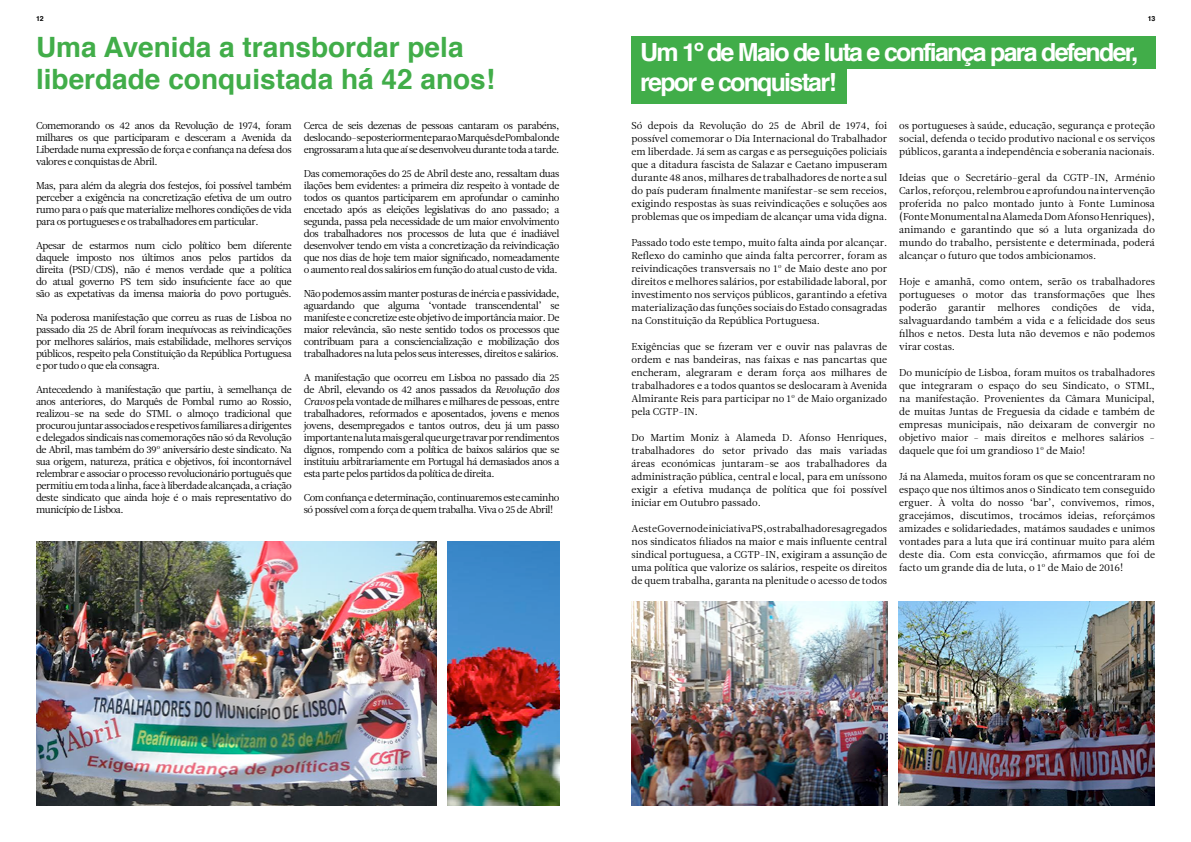
<style>
.page{position:relative;width:1191px;height:842px;background:#fff}
.page>*{position:absolute;margin:0;border:0;box-sizing:border-box;transform-origin:0 0}
.t1{font:700 28px/32px "Helvetica";color:#41ad49}
.t2{font:700 25px/30px "Helvetica";letter-spacing:-.07em;color:#fff}
.t3{font:10px/13px "Leitura News Roman 1";letter-spacing:-.04em;color:#000;text-align:justify}
.t4{font:700 7px "Helvetica";color:#000}
.s1{font-family:"Leitura News Italic 1"}
</style>
<div class="page">
<div style="left:631px;top:36px;width:524px;height:67px;background:#41ad49"></div>
<div style="left:847px;top:70px;width:344px;height:39px;background:#fff"></div>
<img style="left:36px;top:541px;width:401px;height:265px">
<img style="left:447px;top:541px;width:112px;height:265px">
<img style="left:631px;top:602px;width:256px;height:204px">
<img style="left:899px;top:602px;width:255px;height:204px">
<p class="t4" style="left:36px;top:13px;width:9px">12</p>
<p class="t4" style="left:1147px;top:13px;width:9px">13</p>
<h1 class="t1" style="left:36px;top:32px;width:461px">Uma Avenida a transbordar pela liberdade conquistada há 42 anos!</h1>
<h2 class="t2" style="left:640px;top:38px;width:499px">Um 1º de Maio de luta e confiança para defender, repor e conquistar!</h2>
<p class="t3" style="left:36px;top:120px;width:257px;line-height:12px">Comemorando os 42 anos da Revolução de 1974, foram milhares os que participaram e desceram a Avenida da Liberdade numa expressão de força e confiança na defesa dos valores e conquistas de Abril.</p>
<p class="t3" style="left:36px;top:180px;width:257px;line-height:12px">Mas, para além da alegria dos festejos, foi possível também perceber a exigência na concretização efetiva de um outro rumo para o país que materialize melhores condições de vida para os portugueses e os trabalhadores em particular.</p>
<p class="t3" style="left:36px;top:240px;width:257px;line-height:12px">Apesar de estarmos num ciclo político bem diferente daquele imposto nos últimos anos pelos partidos da direita (PSD/CDS), não é menos verdade que a política do atual governo PS tem sido insuficiente face ao que são as expetativas da imensa maioria do povo português.</p>
<p class="t3" style="left:36px;top:312px;width:257px;line-height:12px">Na poderosa manifestação que correu as ruas de Lisboa no passado dia 25 de Abril foram inequívocas as reivindicações por melhores salários, mais estabilidade, melhores serviços públicos, respeito pela Constituição da República Portuguesa e por tudo o que ela consagra.</p>
<p class="t3" style="left:36px;top:384px;width:257px;line-height:12px">Antecedendo à manifestação que partiu, à semelhança de anos anteriores, do Marquês de Pombal rumo ao Rossio, realizou-se na sede do STML o almoço tradicional que procurou juntar associados e respetivos familiares a dirigentes e delegados sindicais nas comemorações não só da Revolução de Abril, mas também do 39º aniversário deste sindicato. Na sua origem, natureza, prática e objetivos, foi incontornável relembrar e associar o processo revolucionário português que permitiu em toda a linha, face à liberdade alcançada, a criação deste sindicato que ainda hoje é o mais representativo do município de Lisboa.</p>
<p class="t3" style="left:304px;top:120px;width:257px;line-height:12px">Cerca de seis dezenas de pessoas cantaram os parabéns, deslocando-se posteriormente para o Marquês de Pombal onde engrossaram a luta que aí se desenvolveu durante toda a tarde.</p>
<p class="t3" style="left:304px;top:168px;width:257px;line-height:12px">Das comemorações do 25 de Abril deste ano, ressaltam duas ilações bem evidentes: a primeira diz respeito à vontade de todos os quantos participarem em aprofundar o caminho encetado após as eleições legislativas do ano passado; a segunda, passa pela necessidade de um maior envolvimento dos trabalhadores nos processos de luta que é inadiável desenvolver tendo em vista a concretização da reivindicação que nos dias de hoje tem maior significado, nomeadamente o aumento real dos salários em função do atual custo de vida.</p>
<p class="t3" style="left:304px;top:288px;width:257px;line-height:12px">Não podemos assim manter posturas de inércia e passividade, aguardando que alguma ‘vontade transcendental’ se manifeste e concretize este objetivo de importância maior. De maior relevância, são neste sentido todos os processos que contribuam para a consciencialização e mobilização dos trabalhadores na luta pelos seus interesses, direitos e salários.</p>
<p class="t3" style="left:304px;top:372px;width:257px;line-height:12px">A manifestação que ocorreu em Lisboa no passado dia 25 de Abril, elevando os 42 anos passados da <span class="s1">Revolução dos Cravos</span> pela vontade de milhares e milhares de pessoas, entre trabalhadores, reformados e aposentados, jovens e menos jovens, desempregados e tantos outros, deu já um passo importante na luta mais geral que urge travar por rendimentos dignos, rompendo com a política de baixos salários que se instituiu arbitrariamente em Portugal há demasiados anos a esta parte pelos partidos da política de direita.</p>
<p class="t3" style="left:304px;top:492px;width:257px;line-height:12px">Com confiança e determinação, continuaremos este caminho só possível com a força de quem trabalha. Viva o 25 de Abril!</p>
<p class="t3" style="left:631px;top:119px;width:257px">Só depois da Revolução do 25 de Abril de 1974, foi possível comemorar o Dia Internacional do Trabalhador em liberdade. Já sem as cargas e as perseguições policiais que a ditadura fascista de Salazar e Caetano impuseram durante 48 anos, milhares de trabalhadores de norte a sul do país puderam finalmente manifestar-se sem receios, exigindo respostas às suas reivindicações e soluções aos problemas que os impediam de alcançar uma vida digna.</p>
<p class="t3" style="left:631px;top:236px;width:257px">Passado todo este tempo, muito falta ainda por alcançar.<br>Reflexo do caminho que ainda falta percorrer, foram as reivindicações transversais no 1º de Maio deste ano por direitos e melhores salários, por estabilidade laboral, por investimento nos serviços públicos, garantindo a efetiva materialização das funções sociais do Estado consagradas na Constituição da República Portuguesa.</p>
<p class="t3" style="left:631px;top:340px;width:257px">Exigências que se fizeram ver e ouvir nas palavras de ordem e nas bandeiras, nas faixas e nas pancartas que encheram, alegraram e deram força aos milhares de trabalhadores e a todos quantos se deslocaram à Avenida Almirante Reis para participar no 1º de Maio organizado pela CGTP-IN.</p>
<p class="t3" style="left:631px;top:431px;width:257px">Do Martim Moniz à Alameda D. Afonso Henriques, trabalhadores do setor privado das mais variadas áreas económicas juntaram-se aos trabalhadores da administração pública, central e local, para em uníssono exigir a efetiva mudança de política que foi possível iniciar em Outubro passado.</p>
<p class="t3" style="left:631px;top:522px;width:257px">A este Governo de iniciativa PS, os trabalhadores agregados nos sindicatos filiados na maior e mais influente central sindical portuguesa, a CGTP-IN, exigiram a assunção de uma política que valorize os salários, respeite os direitos de quem trabalha, garanta na plenitude o acesso de todos</p>
<p class="t3" style="left:899px;top:119px;width:257px">os portugueses à saúde, educação, segurança e proteção social, defenda o tecido produtivo nacional e os serviços públicos, garanta a independência e soberania nacionais.</p>
<p class="t3" style="left:899px;top:171px;width:257px">Ideias que o Secretário-geral da CGTP-IN, Arménio Carlos, reforçou, relembrou e aprofundou na intervenção proferida no palco montado junto à Fonte Luminosa (Fonte Monumental na Alameda Dom Afonso Henriques), animando e garantindo que só a luta organizada do mundo do trabalho, persistente e determinada, poderá alcançar o futuro que todos ambicionamos.</p>
<p class="t3" style="left:899px;top:275px;width:257px">Hoje e amanhã, como ontem, serão os trabalhadores portugueses o motor das transformações que lhes poderão garantir melhores condições de vida, salvaguardando também a vida e a felicidade dos seus filhos e netos. Desta luta não devemos e não podemos virar costas.</p>
<p class="t3" style="left:899px;top:366px;width:257px">Do município de Lisboa, foram muitos os trabalhadores que integraram o espaço do seu Sindicato, o STML, na manifestação. Provenientes da Câmara Municipal, de muitas Juntas de Freguesia da cidade e também de empresas municipais, não deixaram de convergir no objetivo maior - mais direitos e melhores salários - daquele que foi um grandioso 1º de Maio!</p>
<p class="t3" style="left:899px;top:470px;width:257px">Já na Alameda, muitos foram os que se concentraram no espaço que nos últimos anos o Sindicato tem conseguido erguer. À volta do nosso ‘bar’, convivemos, rimos, gracejámos, discutimos, trocámos ideias, reforçámos amizades e solidariedades, matámos saudades e unimos vontades para a luta que irá continuar muito para além deste dia. Com esta convicção, afirmamos que foi de facto um grande dia de luta, o 1º de Maio de 2016!</p>
</div>
